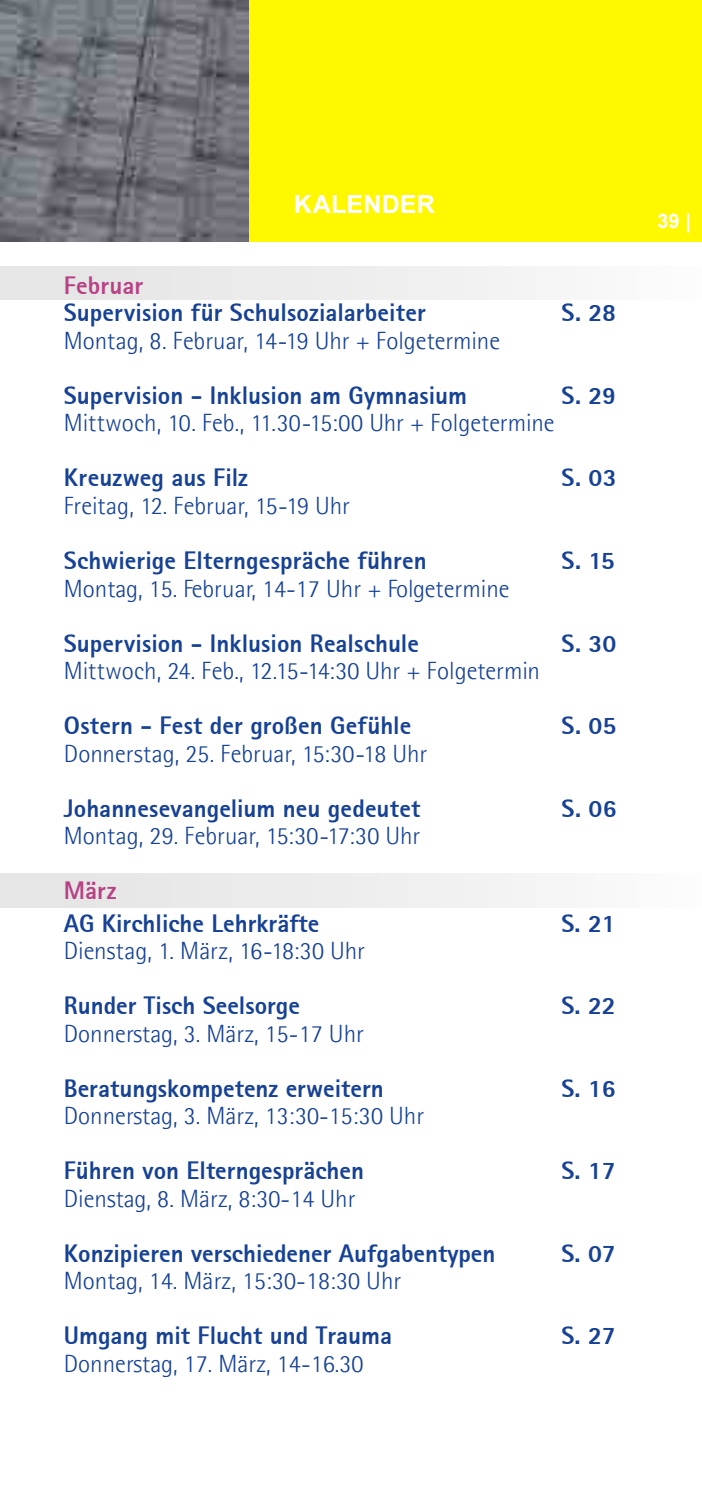
<style>
.page{position:relative;width:702px;height:1489px;background:#fff}
.page>*{position:absolute;margin:0;border:0;box-sizing:border-box;transform-origin:0 0}
.t1{font:300 25px "Agfa Rotis Semisans";color:#164194}
.t2{font:800 25px "Agfa Rotis Sans Serif";color:#164194}
.t3{font:800 25px "Agfa Rotis Sans Serif";letter-spacing:.005em;color:#ca4993}
.t4{font:700 25px "Arial";letter-spacing:.01em;color:#fff}
.t5{font:700 20px "Arial";color:#fff}
</style>
<div class="page">
<div style="left:248px;top:0;width:454px;height:241px;background:#fff800"></div>
<img style="left:0;top:0;width:248px;height:241px">
<div style="left:0;top:266px;width:702px;height:34px;background:linear-gradient(to right,#e3e3e3,#fafafa)"></div>
<div style="left:0;top:873px;width:702px;height:34px;background:linear-gradient(to right,#e3e3e3,#fafafa)"></div>
<p class="t4" style="left:294px;top:188px;width:143px">KALENDER</p>
<p class="t3" style="left:64px;top:269px;width:81px">Februar</p>
<p class="t2" style="left:64px;top:297px;width:363px">Supervision für Schulsozialarbeiter</p>
<p class="t2" style="left:561px;top:297px;width:56px">S. 28</p>
<p class="t1" style="left:64px;top:326px;width:438px">Montag, 8. Februar, 14-19 Uhr + Folgetermine</p>
<p class="t2" style="left:64px;top:379px;width:405px">Supervision - Inklusion am Gymnasium</p>
<p class="t2" style="left:561px;top:379px;width:56px">S. 29</p>
<p class="t1" style="left:64px;top:409px;width:492px">Mittwoch, 10. Feb., 11.30-15:00 Uhr + Folgetermine</p>
<p class="t2" style="left:64px;top:462px;width:186px">Kreuzweg aus Filz</p>
<p class="t2" style="left:561px;top:462px;width:56px">S. 03</p>
<p class="t1" style="left:64px;top:491px;width:288px">Freitag, 12. Februar, 15-19 Uhr</p>
<p class="t2" style="left:64px;top:544px;width:364px">Schwierige Elterngespräche führen</p>
<p class="t2" style="left:561px;top:544px;width:55px">S. 15</p>
<p class="t1" style="left:64px;top:574px;width:447px">Montag, 15. Februar, 14-17 Uhr + Folgetermine</p>
<p class="t2" style="left:64px;top:627px;width:356px">Supervision - Inklusion Realschule</p>
<p class="t2" style="left:561px;top:627px;width:56px">S. 30</p>
<p class="t1" style="left:64px;top:656px;width:478px">Mittwoch, 24. Feb., 12.15-14:30 Uhr + Folgetermin</p>
<p class="t2" style="left:64px;top:709px;width:349px">Ostern - Fest der großen Gefühle</p>
<p class="t2" style="left:561px;top:709px;width:56px">S. 05</p>
<p class="t1" style="left:64px;top:739px;width:365px">Donnerstag, 25. Februar, 15:30-18 Uhr</p>
<p class="t2" style="left:64px;top:792px;width:358px">Johannesevangelium neu gedeutet</p>
<p class="t2" style="left:561px;top:792px;width:57px">S. 06</p>
<p class="t1" style="left:64px;top:821px;width:358px">Montag, 29. Februar, 15:30-17:30 Uhr</p>
<p class="t3" style="left:64px;top:874px;width:54px">März</p>
<p class="t2" style="left:64px;top:907px;width:257px">AG Kirchliche Lehrkräfte</p>
<p class="t2" style="left:561px;top:907px;width:56px">S. 21</p>
<p class="t1" style="left:64px;top:936px;width:302px">Dienstag, 1. März, 16-18:30 Uhr</p>
<p class="t2" style="left:64px;top:989px;width:238px">Runder Tisch Seelsorge</p>
<p class="t2" style="left:561px;top:989px;width:56px">S. 22</p>
<p class="t1" style="left:64px;top:1019px;width:302px">Donnerstag, 3. März, 15-17 Uhr</p>
<p class="t2" style="left:64px;top:1072px;width:321px">Beratungskompetenz erweitern</p>
<p class="t2" style="left:561px;top:1072px;width:56px">S. 16</p>
<p class="t1" style="left:64px;top:1101px;width:362px">Donnerstag, 3. März, 13:30-15:30 Uhr</p>
<p class="t2" style="left:64px;top:1154px;width:302px">Führen von Elterngesprächen</p>
<p class="t2" style="left:561px;top:1154px;width:56px">S. 17</p>
<p class="t1" style="left:64px;top:1184px;width:293px">Dienstag, 8. März, 8:30-14 Uhr</p>
<p class="t2" style="left:64px;top:1237px;width:433px">Konzipieren verschiedener Aufgabentypen</p>
<p class="t2" style="left:561px;top:1237px;width:56px">S. 07</p>
<p class="t1" style="left:64px;top:1266px;width:339px">Montag, 14. März, 15:30-18:30 Uhr</p>
<p class="t2" style="left:64px;top:1319px;width:330px">Umgang mit Flucht und Trauma</p>
<p class="t2" style="left:561px;top:1319px;width:56px">S. 27</p>
<p class="t1" style="left:64px;top:1349px;width:301px">Donnerstag, 17. März, 14-16.30</p>
<p class="t5" style="left:657px;top:208px;width:35px">39 |</p>
</div>
